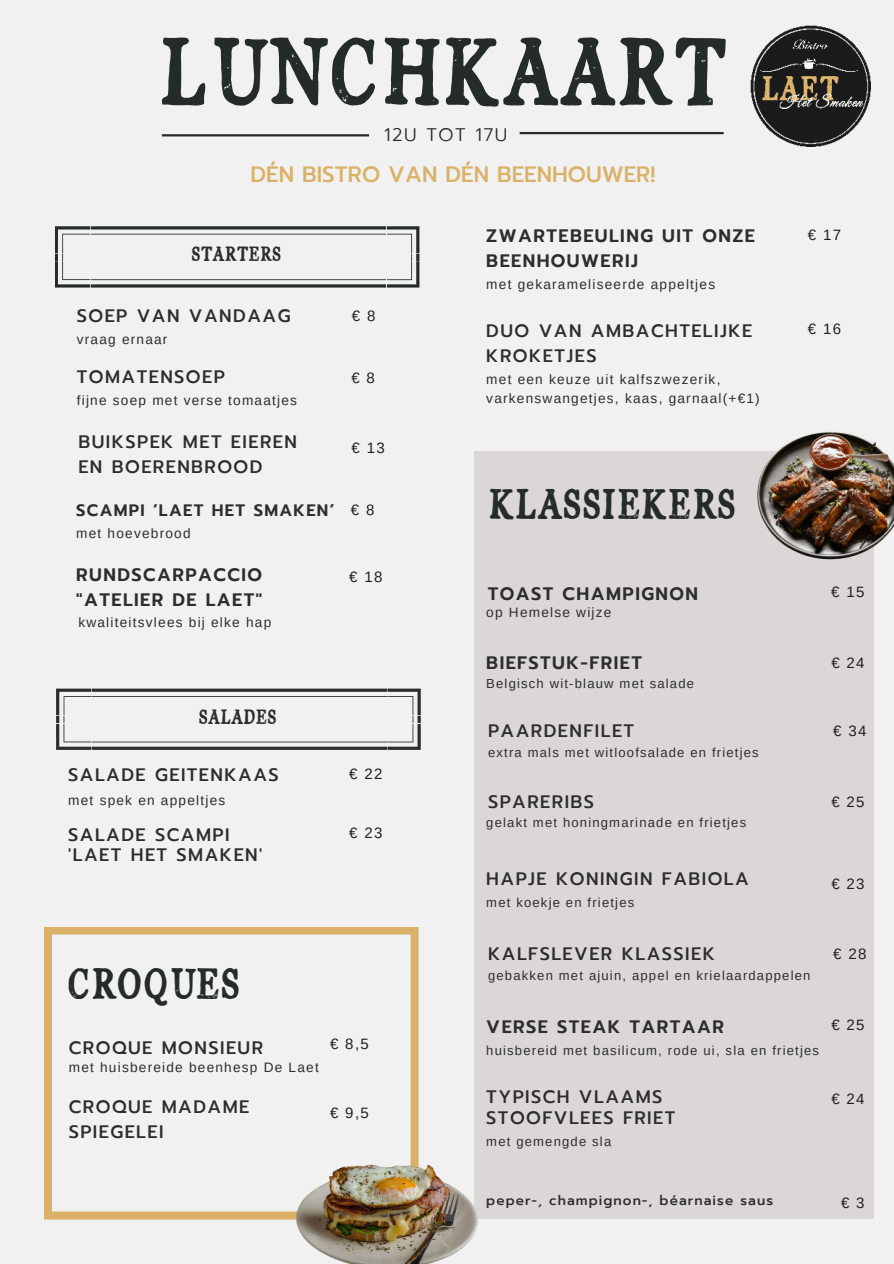
<style>
.page{position:relative;width:894px;height:1264px;background:#fff}
.page>*{position:absolute;margin:0;border:0;box-sizing:border-box;transform-origin:0 0}
.t1{font:84.9px "Abegnale";letter-spacing:.08em;color:#252b2b}
.t2{font:38.7px "Abegnale";letter-spacing:.08em;color:#252b2b}
.t3{font:37.65px "Abegnale";letter-spacing:.08em;color:#252b2b}
.t4{font:500 22.2px "Prompt";color:#dab167}
.t5{font:18.15px "Abegnale";letter-spacing:.08em;color:#2d2d2d}
.t6{font:300 18.15px "Prompt";letter-spacing:.08em;color:#252b2b}
.t7{font:500 18px/25.2px "Prompt";letter-spacing:.08em;color:#2d2d2d}
.t8{font:600 18px/24.8px "Prompt";letter-spacing:.08em;color:#2d2d2d}
.t9{font:600 16.5px "Prompt";letter-spacing:.08em;color:#2d2d2d}
.t10{font:15px "Arimo";letter-spacing:.09em;color:#231f20}
.t11{font:13.65px/18.6px "Arimo";letter-spacing:.09em;color:#2d2d2d}
.t12{font:500 13.5px "Prompt";letter-spacing:.08em;color:#2d2d2d}
.t13{font:13.05px "Arimo";letter-spacing:.09em;color:#2d2d2d}
</style>
<div class="page">
<div style="left:0;top:0;width:893px;height:1263px;background:#f1f1f1"></div>
<svg style="left:55px;top:226px;width:364px;height:61px"></svg>
<svg style="left:56px;top:688px;width:364px;height:62px"></svg>
<hr style="left:162px;top:134px;width:207px;height:2px;background:#252b2b">
<hr style="left:519px;top:132px;width:204px;height:2px;background:#252b2b">
<div style="left:474px;top:451px;width:399px;height:767px;background:#dbd7d7"></div>
<svg style="left:44px;top:927px;width:374px;height:292px"></svg>
<img style="left:750px;top:26px;width:120px;height:120px">
<img style="left:295px;top:1161px;width:190px;height:102px">
<img style="left:757px;top:432px;width:136px;height:139px">
<h1 class="t1" style="left:162px;top:37px;width:562px">LUNCHKAART</h1>
<p class="t6" style="left:384px;top:122px;width:124px">12U TOT 17U</p>
<p class="t4" style="left:250px;top:158px;width:406px">DÉN BISTRO VAN DÉN BEENHOUWER!</p>
<p class="t5" style="left:192px;top:246px;width:90px">STARTERS</p>
<p class="t7" style="left:77px;top:303px;width:215px">SOEP VAN VANDAAG</p>
<p class="t11" style="left:77px;top:330px;width:92px">vraag ernaar</p>
<p class="t10" style="left:352px;top:307px;width:25px">€ 8</p>
<p class="t7" style="left:77px;top:365px;width:149px">TOMATENSOEP</p>
<p class="t11" style="left:77px;top:391px;width:222px">fijne soep met verse tomaatjes</p>
<p class="t10" style="left:351px;top:368px;width:25px">€ 8</p>
<p class="t7" style="left:78px;top:429px;width:220px">BUIKSPEK MET EIEREN<br>EN BOERENBROOD</p>
<p class="t10" style="left:351px;top:438px;width:35px">€ 13</p>
<p class="t9" style="left:76px;top:498px;width:259px">SCAMPI ‘LAET HET SMAKEN’</p>
<p class="t11" style="left:76px;top:523px;width:116px">met hoevebrood</p>
<p class="t10" style="left:351px;top:500px;width:25px">€ 8</p>
<p class="t8" style="left:76px;top:562px;width:187px">RUNDSCARPACCIO "ATELIER DE LAET"</p>
<p class="t10" style="left:349px;top:567px;width:35px">€ 18</p>
<p class="t11" style="left:78px;top:613px;width:194px">kwaliteitsvlees bij elke hap</p>
<p class="t8" style="left:486px;top:224px;width:270px">ZWARTEBEULING UIT ONZE<br>BEENHOUWERIJ</p>
<p class="t11" style="left:486px;top:275px;width:230px">met gekarameliseerde appeltjes</p>
<p class="t7" style="left:486px;top:318px;width:267px">DUO VAN AMBACHTELIJKE<br>KROKETJES</p>
<p class="t11" style="left:486px;top:370px;width:275px">met een keuze uit kalfszwezerik, varkenswangetjes, kaas, garnaal(+€1)</p>
<h3 class="t3" style="left:490px;top:488px;width:247px">KLASSIEKERS</h3>
<p class="t8" style="left:487px;top:581px;width:212px">TOAST CHAMPIGNON</p>
<p class="t11" style="left:486px;top:603px;width:127px">op Hemelse wijze</p>
<p class="t8" style="left:486px;top:650px;width:157px">BIEFSTUK-FRIET</p>
<p class="t13" style="left:486px;top:675px;width:209px">Belgisch wit-blauw met salade</p>
<p class="t10" style="left:807px;top:225px;width:35px">€ 17</p>
<p class="t10" style="left:807px;top:319px;width:35px">€ 16</p>
<p class="t10" style="left:831px;top:582px;width:35px">€ 15</p>
<p class="t10" style="left:831px;top:653px;width:35px">€ 24</p>
<p class="t5" style="left:199px;top:709px;width:78px">SALADES</p>
<p class="t7" style="left:68px;top:762px;width:212px">SALADE GEITENKAAS</p>
<p class="t11" style="left:68px;top:790px;width:158px">met spek en appeltjes</p>
<p class="t7" style="left:68px;top:824px;width:195px;line-height:20.2px">SALADE SCAMPI 'LAET HET SMAKEN'</p>
<p class="t10" style="left:349px;top:763px;width:35px">€ 22</p>
<p class="t10" style="left:349px;top:823px;width:35px">€ 23</p>
<h2 class="t2" style="left:69px;top:968px;width:172px">CROQUES</h2>
<p class="t7" style="left:69px;top:1034px;width:196px">CROQUE MONSIEUR</p>
<p class="t11" style="left:69px;top:1058px;width:251px">met huisbereide beenhesp De Laet</p>
<p class="t7" style="left:69px;top:1094px;width:182px;line-height:24.8px">CROQUE MADAME<br>SPIEGELEI</p>
<p class="t10" style="left:330px;top:1034px;width:40px">€ 8,5</p>
<p class="t10" style="left:330px;top:1102px;width:40px">€ 9,5</p>
<p class="t7" style="left:488px;top:718px;width:147px">PAARDENFILET</p>
<p class="t10" style="left:833px;top:721px;width:35px">€ 34</p>
<p class="t13" style="left:488px;top:744px;width:272px">extra mals met witloofsalade en frietjes</p>
<p class="t7" style="left:488px;top:789px;width:107px">SPARERIBS</p>
<p class="t13" style="left:486px;top:814px;width:261px">gelakt met honingmarinade en frietjes</p>
<p class="t7" style="left:486px;top:866px;width:264px">HAPJE KONINGIN FABIOLA</p>
<p class="t13" style="left:486px;top:893px;width:149px">met koekje en frietjes</p>
<p class="t10" style="left:831px;top:792px;width:35px">€ 25</p>
<p class="t10" style="left:831px;top:874px;width:35px">€ 23</p>
<p class="t7" style="left:488px;top:941px;width:228px">KALFSLEVER KLASSIEK</p>
<p class="t10" style="left:833px;top:944px;width:35px">€ 28</p>
<p class="t13" style="left:488px;top:966px;width:324px">gebakken met ajuin, appel en krielaardappelen</p>
<p class="t8" style="left:486px;top:1014px;width:239px">VERSE STEAK TARTAAR</p>
<p class="t13" style="left:486px;top:1041px;width:334px">huisbereid met basilicum, rode ui, sla en frietjes</p>
<p class="t10" style="left:831px;top:1015px;width:35px">€ 25</p>
<p class="t7" style="left:486px;top:1087px;width:190px;line-height:20.2px">TYPISCH VLAAMS<br>STOOFVLEES FRIET</p>
<p class="t13" style="left:486px;top:1132px;width:126px">met gemengde sla</p>
<p class="t10" style="left:831px;top:1089px;width:35px">€ 24</p>
<p class="t12" style="left:486px;top:1190px;width:288px">peper-, champignon-, béarnaise saus</p>
<p class="t10" style="left:840px;top:1192px;width:25px">€ 3</p>
</div>
